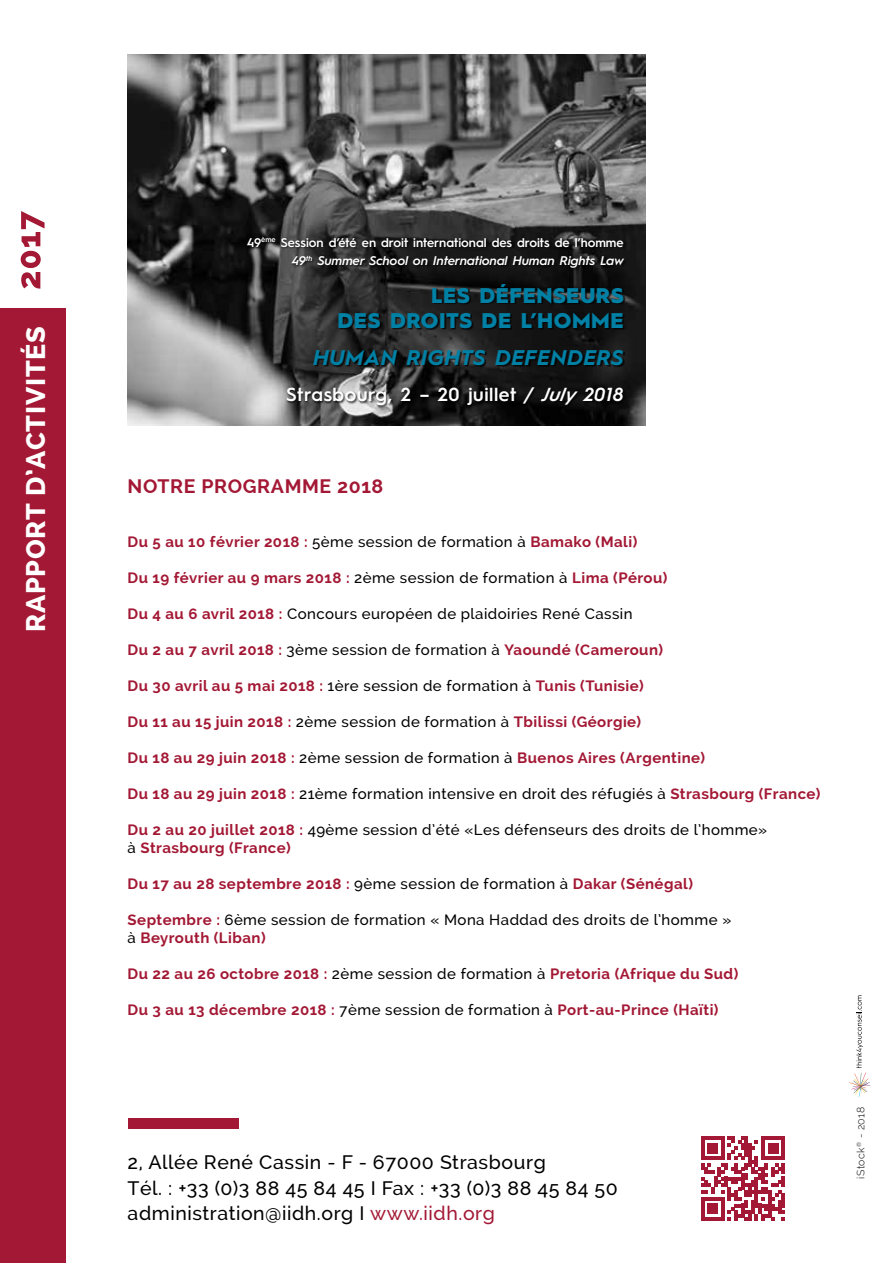
<style>
.page{position:relative;width:893px;height:1263px;background:#fff}
.page>*{position:absolute;margin:0;border:0;box-sizing:border-box;transform-origin:0 0}
.t1{font:800 27px "Raleway";letter-spacing:.03em;color:#fff}
.t2{font:900 21.3px/25.5px "Hurme Geometric Sans 1";letter-spacing:.025em;color:#0080a4;text-align:right}
.t3{font:italic 700 21.3px "Hurme Geometric Sans 1";letter-spacing:.025em;color:#0080a4}
.t4{font:500 19.5px/25.5px "Raleway";letter-spacing:.03em;color:#000}
.t5{font:700 19.5px "Raleway";letter-spacing:.03em;color:#a31834}
.t6{font:600 18.9px "Hurme Geometric Sans 1";letter-spacing:.03em;color:#fff}
.t7{font:700 15px "Raleway";letter-spacing:.03em;color:#a31834}
.t8{font:500 15px/18px "Raleway";letter-spacing:.03em;color:#000}
.t9{font:600 12.6px/18.5px "Hurme Geometric Sans 1";color:#fff;text-align:right}
.t10{font:300 10.5px "Raleway";letter-spacing:.04em;color:#000}
.s1{font-style:italic}
.s2{font-weight:500;color:#000}
.s3{font-weight:700;color:#a31834}
.s4{color:#a31834}
</style>
<div class="page">
<div style="left:0;top:308px;width:65px;height:955px;background:#a31834"></div>
<svg style="left:701px;top:1136px;width:84px;height:84px"></svg>
<div style="left:128px;top:1118px;width:111px;height:10px;background:#a31834"></div>
<svg style="left:21px;top:211px;width:24px;height:78px"></svg>
<svg style="left:849px;top:995px;width:21px;height:102px"></svg>
<img style="left:128px;top:54px;width:517px;height:372px">
<div style="left:247px;top:237px;width:380px;height:34px;background:#000;opacity:.75"></div>
<div style="left:287px;top:387px;width:339px;height:21px;background:#000;opacity:.75"></div>
<div style="left:315px;top:285px;width:311px;height:83px;background:#000;opacity:.75"></div>
<h1 class="t1" style="left:20px;top:632px;width:308px;rotate:-90deg">RAPPORT D’ACTIVITÉS</h1>
<p class="t9" style="left:247px;top:232px;width:379px">49<sup>ème</sup> Session d’été en droit international des droits de l’homme<br><span class="s1">49</span><sup>th</sup> <span class="s1">Summer School on International Human Rights Law</span></p>
<h2 class="t2" style="left:337px;top:281px;width:288px">LES DÉFENSEURS<br>DES DROITS DE L’HOMME</h2>
<h2 class="t3" style="left:313px;top:342px;width:312px">HUMAN RIGHTS DEFENDERS</h2>
<p class="t6" style="left:286px;top:381px;width:339px">Strasbourg, 2 – 20 juillet <span class="s1">/ July 2018</span></p>
<h3 class="t5" style="left:128px;top:475px;width:257px">NOTRE PROGRAMME 2018</h3>
<p class="t7" style="left:128px;top:533px;width:511px">Du 5 au 10 février 2018 : <span class="s2">5ème session de formation à</span> Bamako (Mali)</p>
<p class="t7" style="left:128px;top:569px;width:541px">Du 19 février au 9 mars 2018 : <span class="s2">2ème session de formation à</span> Lima (Pérou)</p>
<p class="t8" style="left:128px;top:605px;width:506px"><span class="s3">Du 4 au 6 avril 2018 :</span> Concours européen de plaidoiries René Cassin</p>
<p class="t7" style="left:128px;top:641px;width:537px">Du 2 au 7 avril 2018 : <span class="s2">3ème session de formation à</span> Yaoundé (Cameroun)</p>
<p class="t7" style="left:128px;top:677px;width:518px">Du 30 avril au 5 mai 2018 : <span class="s2">1ère session de formation à</span> Tunis (Tunisie)</p>
<p class="t7" style="left:128px;top:713px;width:515px">Du 11 au 15 juin 2018 : <span class="s2">2ème session de formation à</span> Tbilissi (Géorgie)</p>
<p class="t7" style="left:128px;top:749px;width:579px">Du 18 au 29 juin 2018 : <span class="s2">2ème session de formation à</span> Buenos Aires (Argentine)</p>
<p class="t8" style="left:128px;top:785px;width:694px"><span class="s3">Du 18 au 29 juin 2018 :</span> 21ème formation intensive en droit des réfugiés à <span class="s3">Strasbourg (France)</span></p>
<p class="t8" style="left:128px;top:821px;width:641px"><span class="s3">Du 2 au 20 juillet 2018 :</span> 49ème session d’été «Les défenseurs des droits de l’homme» à <span class="s3">Strasbourg (France)</span></p>
<p class="t7" style="left:128px;top:875px;width:567px">Du 17 au 28 septembre 2018 : <span class="s2">9ème session de formation à</span> Dakar (Sénégal)</p>
<p class="t8" style="left:128px;top:911px;width:605px"><span class="s3">Septembre :</span> 6ème session de formation « Mona Haddad des droits de l’homme » à <span class="s3">Beyrouth (Liban)</span></p>
<p class="t7" style="left:128px;top:965px;width:612px">Du 22 au 26 octobre 2018 : <span class="s2">2ème session de formation à</span> Pretoria (Afrique du Sud)</p>
<p class="t7" style="left:128px;top:1001px;width:592px">Du 3 au 13 décembre 2018 : <span class="s2">7ème session de formation à</span> Port-au-Prince (Haïti)</p>
<h3 class="t4" style="left:128px;top:1150px;width:492px">2, Allée René Cassin - F - 67000 Strasbourg<br>Tél. : +33 (0)3 88 45 84 45 I Fax : +33 (0)3 88 45 84 50 administration@iidh.org I <span class="s4">www.iidh.org</span></h3>
<p class="t10" style="left:855px;top:1178px;width:73px;rotate:-90deg">iStock<sup>®</sup> - 2018</p>
</div>
